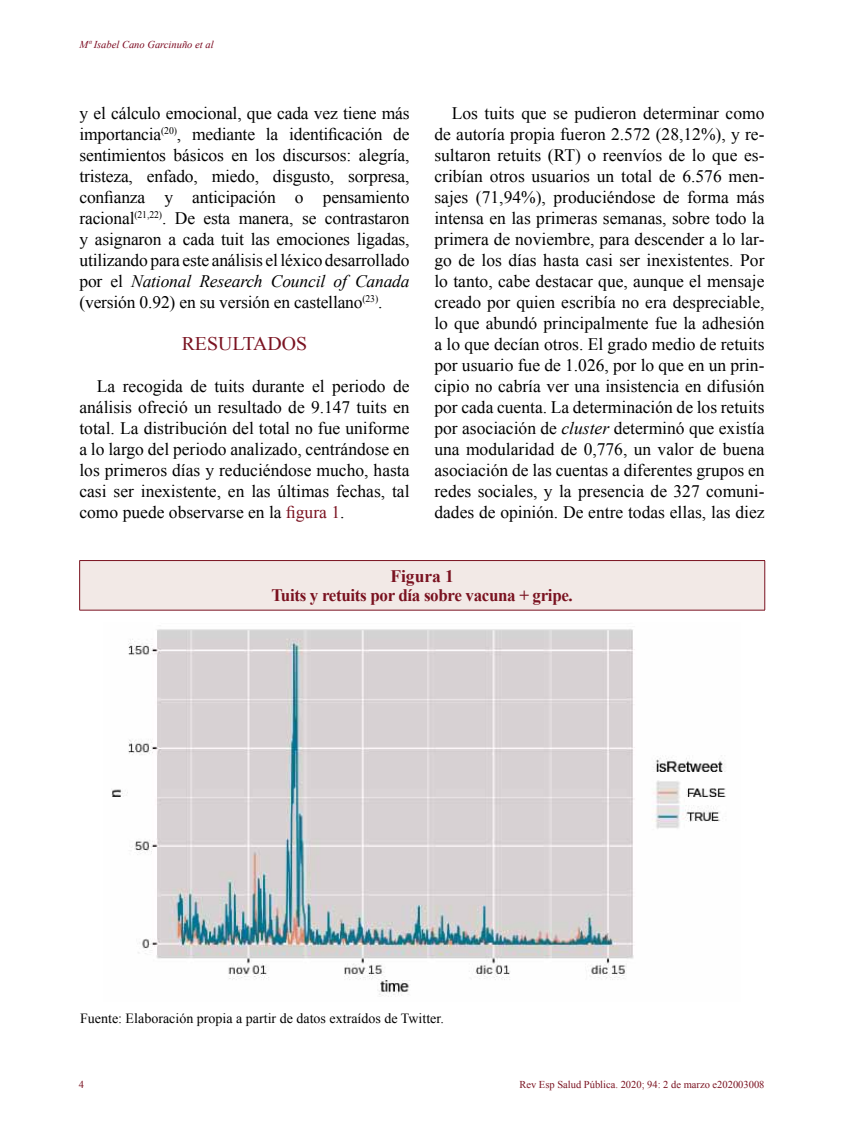
<style>
.page{position:relative;width:844px;height:1141px;background:#fff}
.page>*{position:absolute;margin:0;border:0;box-sizing:border-box;transform-origin:0 0}
.t1{font:19.25px "Times New Roman";color:#7a1220}
.t2{font:17.5px/21px "Times New Roman";color:#000;text-align:justify}
.t3{font:700 17.5px/19.2px "Times New Roman";letter-spacing:-.02em;color:#7a1220;text-align:center}
.t4{font:14px "Times New Roman";color:#000}
.t5{font:10.5px "Times New Roman";color:#7a1220}
.t6{font:italic 10.5px "Times New Roman";color:#7a071e}
.s1{font-style:italic}
.s2{color:#7a1220}
</style>
<div class="page">
<div style="left:80px;top:561px;width:684px;height:49px;background:#f2e9e6"></div>
<hr style="left:79px;top:561px;width:1px;height:49px;background:#7a1220">
<hr style="left:764px;top:561px;width:1px;height:49px;background:#7a1220">
<hr style="left:79px;top:560px;width:685px;height:1px;background:#7a1220">
<hr style="left:79px;top:610px;width:685px;height:1px;background:#7a1220">
<img style="left:111px;top:629px;width:615px;height:368px">
<p class="t6" style="left:79px;top:38px;width:136px">Mª Isabel Cano Garcinuño et al</p>
<p class="t2" style="left:79px;top:103px;width:331px">y el cálculo emocional, que cada vez tiene más importancia<sup>(20)</sup>, mediante la identificación de sentimientos básicos en los discursos: alegría, tristeza, enfado, miedo, disgusto, sorpresa, confianza y anticipación o pensamiento racional<sup>(21,22)</sup>. De esta manera, se contrastaron y asignaron a cada tuit las emociones ligadas, utilizando para este análisis el léxico desarrollado por el <span class="s1">National Research Council of Canada </span>(versión 0.92) en su versión en castellano<sup>(23)</sup>.</p>
<p class="t1" style="left:182px;top:331px;width:127px">RESULTADOS</p>
<p class="t2" style="left:79px;top:376px;width:331px;text-indent:17px">La recogida de tuits durante el periodo de análisis ofreció un resultado de 9.147 tuits en total. La distribución del total no fue uniforme a lo largo del periodo analizado, centrándose en los primeros días y reduciéndose mucho, hasta casi ser inexistente, en las últimas fechas, tal como puede observarse en la <span class="s2">figura 1</span>.</p>
<p class="t2" style="left:434px;top:103px;width:331px;text-indent:17px">Los tuits que se pudieron determinar como de autoría propia fueron 2.572 (28,12%), y re&shy;sultaron retuits (RT) o reenvíos de lo que es&shy;cribían otros usuarios un total de 6.576 men&shy;sajes (71,94%), produciéndose de forma más intensa en las primeras semanas, sobre todo la primera de noviembre, para descender a lo lar&shy;go de los días hasta casi ser inexistentes. Por lo tanto, cabe destacar que, aunque el mensaje creado por quien escribía no era despreciable, lo que abundó principalmente fue la adhesión a lo que decían otros. El grado medio de retuits por usuario fue de 1.026, por lo que en un prin&shy;cipio no cabría ver una insistencia en difusión por cada cuenta. La determinación de los retuits por asociación de <span class="s1">cluster</span> determinó que existía una modularidad de 0,776, un valor de buena asociación de las cuentas a diferentes grupos en redes sociales, y la presencia de 327 comuni&shy;dades de opinión. De entre todas ellas, las diez</p>
<p class="t3" style="left:271px;top:566px;width:303px">Figura 1<br>Tuits y retuits por día sobre vacuna + gripe.</p>
<p class="t4" style="left:80px;top:1009px;width:365px">Fuente: Elaboración propia a partir de datos extraídos de Twitter.</p>
<p class="t5" style="left:79px;top:1077px;width:7px">4</p>
<p class="t5" style="left:519px;top:1077px;width:246px">Rev Esp Salud Pública. 2020; 94: 2 de marzo e202003008</p>
</div>
